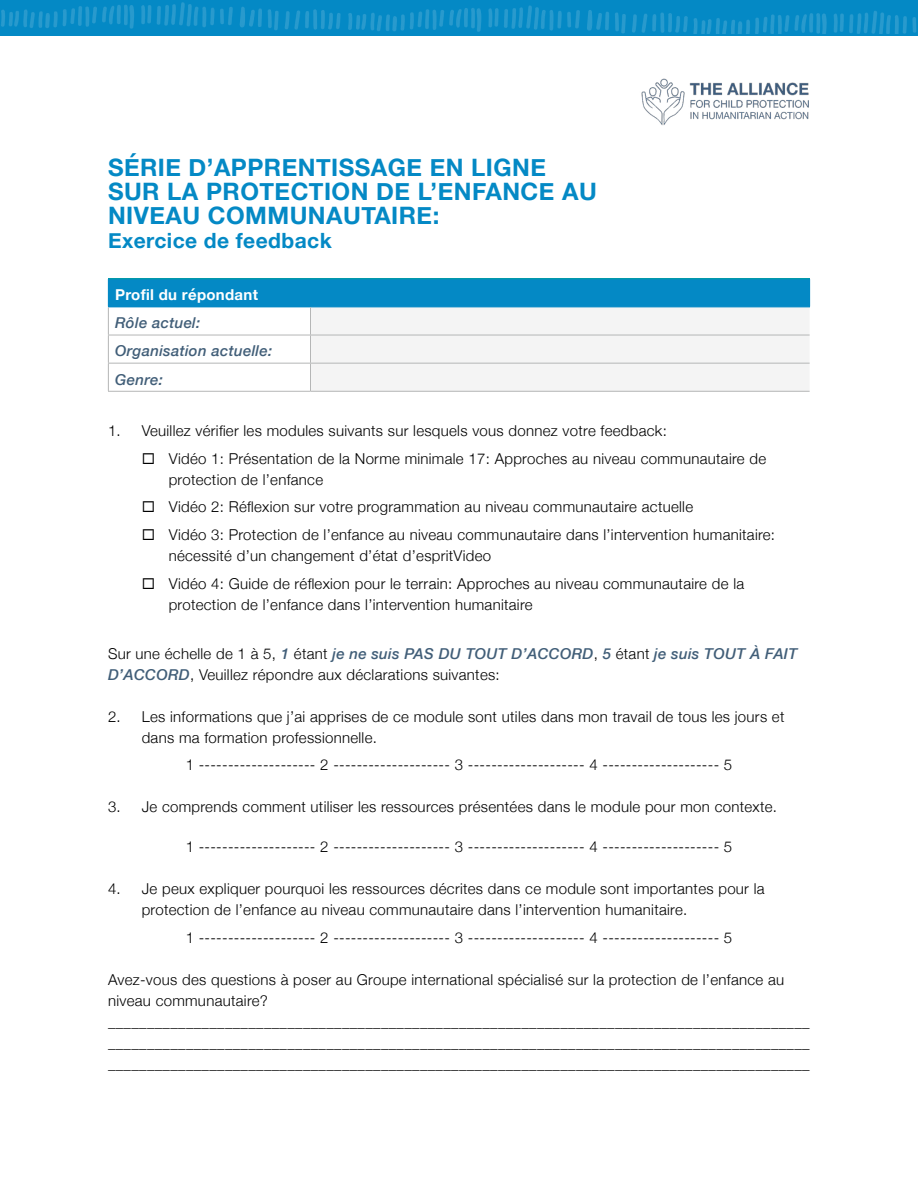
<style>
.page{position:relative;width:918px;height:1188px;background:#fff}
.page>*{position:absolute;margin:0;border:0;box-sizing:border-box;transform-origin:0 0}
.t1{font:700 24px/24px "Helvetica Neue";letter-spacing:.02em;color:#0489c5}
.t2{font:700 21px "Helvetica Neue";letter-spacing:.02em;color:#0489c5}
.t3{font:300 15px/21px "Helvetica Neue";letter-spacing:.02em;color:#000}
.t4{font:italic 500 15px/28.2px "Helvetica Neue";letter-spacing:.02em;color:#415e78}
.t5{font:700 15px "Helvetica Neue";letter-spacing:.02em;color:#fff}
.s1{font-weight:500;font-style:italic;color:#415e78}
</style>
<div class="page">
<div style="left:0;top:0;width:918px;height:36px;background:#0489c5"></div>
<img style="left:1px;top:2px;width:916px;height:31px">
<div style="left:108px;top:279px;width:702px;height:28px;background:#0489c5"></div>
<hr style="left:108px;top:363px;width:202px;height:1px;background:#b5b6b6">
<hr style="left:310px;top:391px;width:500px;height:1px;background:#b5b6b6">
<hr style="left:108px;top:278px;width:202px;height:1px;background:#039fa1">
<hr style="left:310px;top:278px;width:500px;height:1px;background:#039fa1">
<hr style="left:108px;top:335px;width:202px;height:1px;background:#b5b6b6">
<hr style="left:108px;top:307px;width:202px;height:1px;background:#0489c5">
<svg style="left:108px;top:307px;width:1px;height:84px"></svg>
<svg style="left:310px;top:307px;width:500px;height:84px"></svg>
<hr style="left:108px;top:391px;width:202px;height:1px;background:#b5b6b6">
<img style="left:641px;top:78px;width:168px;height:48px">
<h1 class="t1" style="left:108px;top:156px;width:490px">SÉRIE D’APPRENTISSAGE EN LIGNE<br>SUR LA PROTECTION DE L’ENFANCE AU<br>NIVEAU COMMUNAUTAIRE:</h1>
<h2 class="t2" style="left:108px;top:224px;width:225px">Exercice de feedback</h2>
<p class="t5" style="left:115px;top:283px;width:144px">Profil du répondant</p>
<p class="t4" style="left:115px;top:308px;width:159px">Rôle actuel:<br>Organisation actuelle:<br>Genre:</p>
<p class="t3" style="left:169px;top:416px;width:599px;line-height:27.8px;text-indent:-61px">1. Veuillez vérifier les modules suivants sur lesquels vous donnez votre feedback:<br>Vidéo 1: Présentation de la Norme minimale 17: Approches au niveau communautaire de</p>
<p class="t3" style="left:169px;top:464px;width:608px;line-height:27.8px">protection de l’enfance<br>Vidéo 2: Réflexion sur votre programmation au niveau communautaire actuelle<br>Vidéo 3: Protection de l’enfance au niveau communautaire dans l’intervention humanitaire:</p>
<p class="t3" style="left:169px;top:541px;width:577px;line-height:27.8px">nécessité d’un changement d’état d’espritVideo<br>Vidéo 4: Guide de réflexion pour le terrain: Approches au niveau communautaire de la</p>
<p class="t3" style="left:169px;top:593px;width:365px">protection de l’enfance dans l’intervention humanitaire</p>
<p class="t3" style="left:108px;top:642px;width:691px">Sur une échelle de 1 à 5, <span class="s1">1</span> étant <span class="s1">je ne suis PAS DU TOUT D’ACCORD</span>, <span class="s1">5</span> étant <span class="s1">je suis TOUT À FAIT<br>D’ACCORD</span>, Veuillez répondre aux déclarations suivantes:</p>
<p class="t3" style="left:142px;top:705px;width:644px;text-indent:-34px">2. Les informations que j’ai apprises de ce module sont utiles dans mon travail de tous les jours et dans ma formation professionnelle.</p>
<p class="t3" style="left:186px;top:753px;width:548px">1 -------------------- 2 -------------------- 3 -------------------- 4 -------------------- 5</p>
<p class="t3" style="left:108px;top:795px;width:671px">3. Je comprends comment utiliser les ressources présentées dans le module pour mon contexte.</p>
<p class="t3" style="left:186px;top:835px;width:548px">1 -------------------- 2 -------------------- 3 -------------------- 4 -------------------- 5</p>
<p class="t3" style="left:142px;top:877px;width:624px;text-indent:-34px">4. Je peux expliquer pourquoi les ressources décrites dans ce module sont importantes pour la protection de l’enfance au niveau communautaire dans l’intervention humanitaire.</p>
<p class="t3" style="left:186px;top:926px;width:548px">1 -------------------- 2 -------------------- 3 -------------------- 4 -------------------- 5</p>
<p class="t3" style="left:108px;top:968px;width:703px">Avez-vous des questions à poser au Groupe international spécialisé sur la protection de l’enfance au niveau communautaire? __________________________________________________________________________________________ __________________________________________________________________________________________ __________________________________________________________________________________________</p>
</div>
